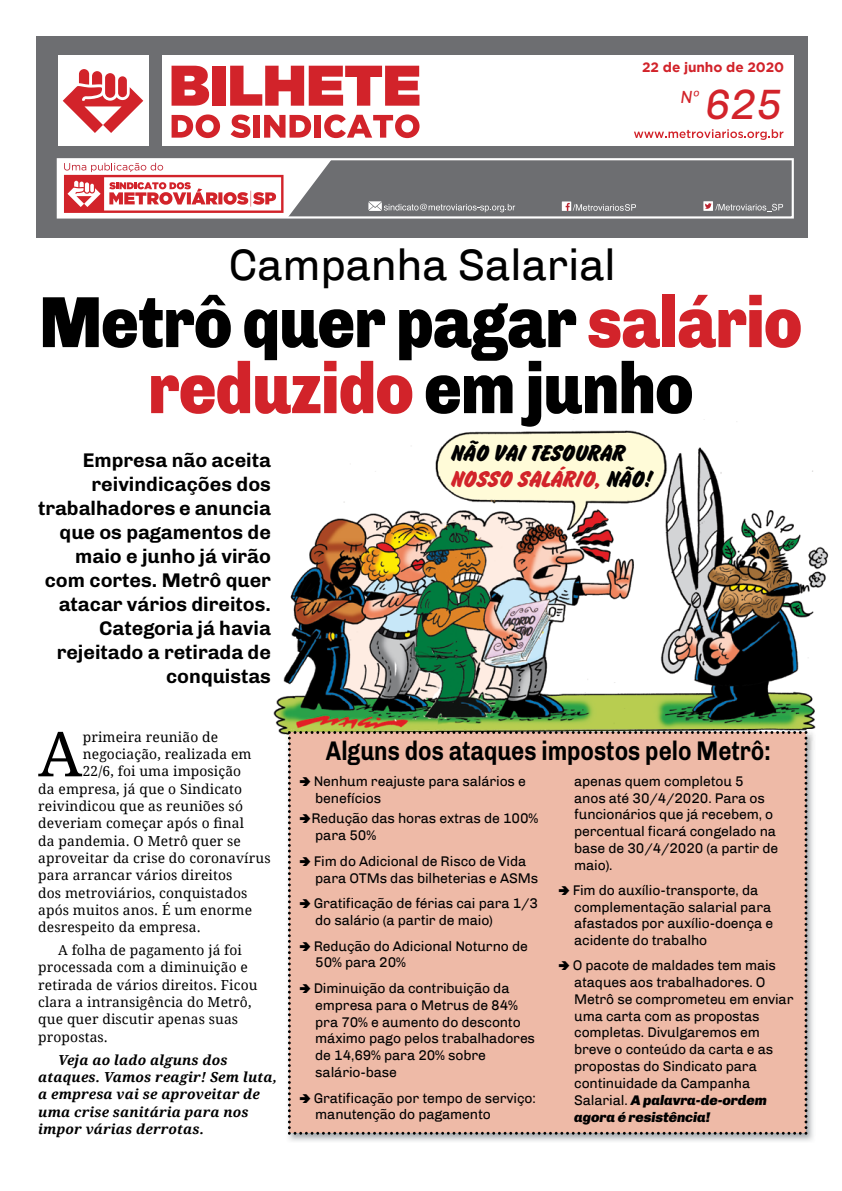
<style>
.page{position:relative;width:842px;height:1191px;background:#fff}
.page>*{position:absolute;margin:0;border:0;box-sizing:border-box;transform-origin:0 0}
.t1{font:900 72.6px/66px "Chivo";letter-spacing:-.015em;color:#000;text-align:center;scale:.86 1}
.t2{font:62.3px "Droid Serif";color:#000}
.t3{font:44px "Chivo";letter-spacing:-.01em;color:#000}
.t4{font:italic 42.6px "Chivo";color:#d2232a}
.t5{font:700 27px "Chivo";color:#000;scale:.83 1}
.t6{font:24.2px/26.4px "Brush Hand New";letter-spacing:-.01em;color:#000;scale:1.05 1}
.t7{font:700 19.8px/24px "Chivo";color:#000;text-align:right}
.t8{font:italic 17.6px "Chivo";color:#d2232a}
.t9{font:14px/16.8px "Chivo";letter-spacing:-.01em;color:#000}
.t10{font:13.8px/17.3px "Droid Serif";letter-spacing:.01em;color:#000}
.t11{font:italic 700 13.8px/17.3px "Droid Serif";letter-spacing:.01em;color:#000}
.t12{font:700 13.7px "Gotham";letter-spacing:-.01em;color:#d2232a}
.s1{color:#d2232a}
.s2{font-weight:900;font-style:italic}
</style>
<div class="page">
<img style="left:273px;top:419px;width:556px;height:319px">
<img style="left:286px;top:729px;width:529px;height:412px">
<div style="left:36px;top:36px;width:772px;height:202px;background:#6d6e71"></div>
<div style="left:162px;top:55px;width:632px;height:91px;background:#fff"></div>
<div style="left:58px;top:55px;width:91px;height:91px;background:#fff"></div>
<svg style="left:63px;top:69px;width:80px;height:64px"></svg>
<svg style="left:57px;top:158px;width:737px;height:60px"></svg>
<svg style="left:172px;top:66px;width:37px;height:40px"></svg>
<div style="left:212px;top:66px;width:13px;height:40px;background:#d2232a"></div>
<svg style="left:230px;top:66px;width:189px;height:40px"></svg>
<svg style="left:172px;top:114px;width:48px;height:24px"></svg>
<svg style="left:231px;top:114px;width:19px;height:24px"></svg>
<div style="left:254px;top:115px;width:6px;height:23px;background:#d2232a"></div>
<svg style="left:264px;top:115px;width:47px;height:23px"></svg>
<div style="left:314px;top:115px;width:7px;height:23px;background:#d2232a"></div>
<svg style="left:324px;top:114px;width:95px;height:24px"></svg>
<svg style="left:58px;top:159px;width:274px;height:58px;background:#e7bcbe"></svg>
<div style="left:562px;top:201px;width:9px;height:10px;background:#fff"></div>
<div style="left:703px;top:201px;width:10px;height:10px;background:#fff"></div>
<svg style="left:705px;top:203px;width:78px;height:9px"></svg>
<svg style="left:368px;top:201px;width:147px;height:11px"></svg>
<svg style="left:634px;top:129px;width:149px;height:11px"></svg>
<svg style="left:566px;top:203px;width:70px;height:8px"></svg>
<div style="left:288px;top:731px;width:519px;height:403px;background:#eebaa7"></div>
<p class="t12" style="left:642px;top:60px;width:144px">22 de junho de 2020</p>
<h3 class="t4" style="left:705px;top:79px;width:79px">625</h3>
<p class="t8" style="left:680px;top:87px;width:20px">Nº</p>
<h3 class="t3" style="left:229px;top:239px;width:389px">Campanha Salarial</h3>
<h1 class="t1" style="left:39px;top:289px;width:889px">Metrô quer pagar <span class="s1">salário reduzido</span> em junho</h1>
<h3 class="t7" style="left:38px;top:448px;width:234px">Empresa não aceita reivindicações dos trabalhadores e anuncia que os pagamentos de maio e junho já virão com cortes. Metrô quer atacar vários direitos.<br>Categoria já havia rejeitado a retirada de conquistas</h3>
<h2 class="t2" style="left:38px;top:711px;width:45px">A</h2>
<p class="t10" style="left:83px;top:727px;width:137px">primeira reunião de</p>
<p class="t10" style="left:83px;top:745px;width:170px">negociação, realizada em</p>
<p class="t10" style="left:83px;top:762px;width:160px">22/6, foi uma imposição</p>
<p class="t10" style="left:38px;top:779px;width:205px">da empresa, já que o Sindicato</p>
<p class="t10" style="left:38px;top:797px;width:206px">reivindicou que as reuniões só</p>
<p class="t10" style="left:38px;top:814px;width:207px">deveriam começar após o final</p>
<p class="t10" style="left:38px;top:831px;width:204px">da pandemia. O Metrô quer se</p>
<p class="t10" style="left:38px;top:849px;width:234px">aproveitar da crise do coronavírus</p>
<p class="t10" style="left:38px;top:866px;width:196px">para arrancar vários direitos</p>
<p class="t10" style="left:38px;top:883px;width:211px">dos metroviários, conquistados</p>
<p class="t10" style="left:38px;top:901px;width:215px">após muitos anos. É um enorme</p>
<p class="t10" style="left:38px;top:918px;width:164px">desrespeito da empresa.</p>
<p class="t10" style="left:38px;top:941px;width:221px;text-indent:20px">A folha de pagamento já foi processada com a diminuição e retirada de vários direitos. Ficou clara a intransigência do Metrô, que quer discutir apenas suas propostas.</p>
<p class="t11" style="left:38px;top:1050px;width:240px;text-indent:20px">Veja ao lado alguns dos ataques. Vamos reagir! Sem luta, a empresa vai se aproveitar de uma crise sanitária para nos impor várias derrotas.</p>
<h3 class="t6" style="left:451px;top:439px;width:194px">NÃO VAI TESOURAR<br><span class="s1">NOSSO SALÁRIO,</span> NÃO!</h3>
<h3 class="t5" style="left:326px;top:734px;width:537px">Alguns dos ataques impostos pelo Metrô:</h3>
<p class="t9" style="left:314px;top:772px;width:214px">Nenhum reajuste para salários e benefícios</p>
<p class="t9" style="left:311px;top:810px;width:228px">Redução das horas extras de 100% para 50%</p>
<p class="t9" style="left:314px;top:852px;width:226px">Fim do Adicional de Risco de Vida para OTMs das bilheterias e ASMs</p>
<p class="t9" style="left:314px;top:895px;width:226px">Gratificação de férias cai para 1/3 do salário (a partir de maio)</p>
<p class="t9" style="left:314px;top:937px;width:216px">Redução do Adicional Noturno de<br>50% para 20%</p>
<p class="t9" style="left:314px;top:979px;width:223px">Diminuição da contribuição da empresa para o Metrus de 84% pra 70% e aumento do desconto máximo pago pelos trabalhadores de 14,69% para 20% sobre salário-base</p>
<p class="t9" style="left:314px;top:1089px;width:224px">Gratificação por tempo de serviço: manutenção do pagamento</p>
<p class="t9" style="left:574px;top:772px;width:206px">apenas quem completou 5 anos até 30/4/2020. Para os funcionários que já recebem, o percentual ficará congelado na base de 30/4/2020 (a partir de maio).</p>
<p class="t9" style="left:573px;top:881px;width:202px">Fim do auxílio-transporte, da complementação salarial para afastados por auxílio-doença e acidente do trabalho</p>
<p class="t9" style="left:573px;top:957px;width:222px">O pacote de maldades tem mais ataques aos trabalhadores. O<br>Metrô se comprometeu em enviar uma carta com as propostas completas. Divulgaremos em breve o conteúdo da carta e as propostas do Sindicato para continuidade da Campanha<br>Salarial. <span class="s2">A palavra-de-ordem agora é resistência!</span></p>
</div>
